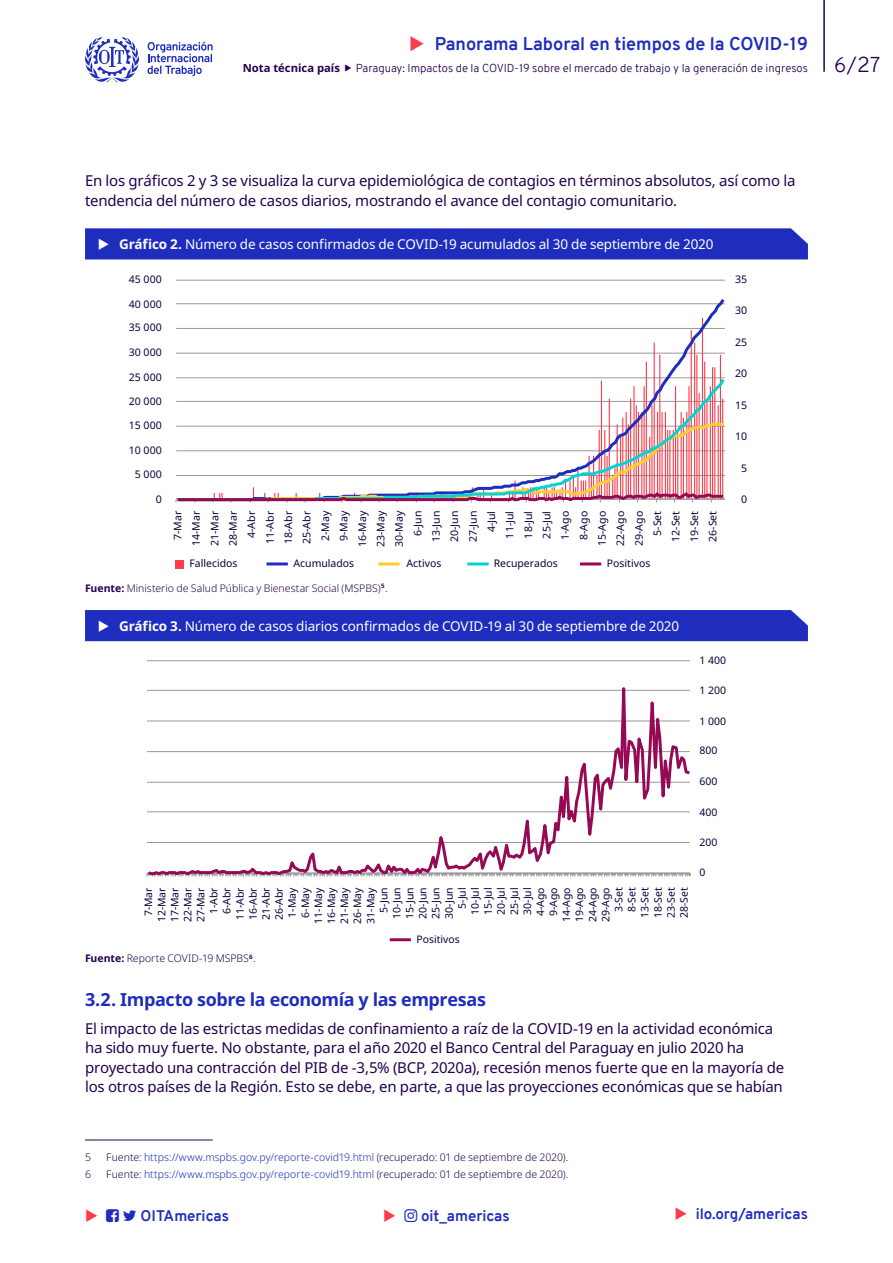
<style>
.page{position:relative;width:893px;height:1263px;background:#fff}
.page>*{position:absolute;margin:0;border:0;box-sizing:border-box;transform-origin:0 0}
.t1{font:300 21px "Overpass";color:#230050}
.t2{font:700 18px "Noto Sans";letter-spacing:-.025em;color:#1e2dbe}
.t3{font:700 18px "Overpass";color:#1e2dbe}
.t4{font:15px/19.5px "Noto Sans";letter-spacing:-.015em;color:#230050}
.t5{font:700 15px "Overpass";color:#1e2dbe}
.t6{font:13.5px "Noto Sans";letter-spacing:-.01em;color:#fff}
.t7{font:300 11.25px "Overpass";color:#230050}
.t8{font:700 11.25px "Noto Sans";color:#230050}
.t9{font:10.5px/18.5px "Noto Sans";color:#09023c;text-align:right}
.t10{font:300 10.5px "Noto Sans";color:#1e2dbe}
.t11{font:300 10.5px "Noto Sans";color:#230050}
.t12{font:10.35px/13px "Noto Sans";color:#09023c;text-align:right}
.s1{font-weight:700}
.s2{color:#230050}
</style>
<div class="page">
<hr style="left:176px;top:280px;width:549px;height:1px;background:#999">
<svg style="left:176px;top:299px;width:549px;height:76px"></svg>
<svg style="left:176px;top:375px;width:549px;height:115px"></svg>
<img style="left:175px;top:490px;width:550px;height:13px">
<div style="left:175px;top:560px;width:9px;height:9px;background:#fa3c4b"></div>
<hr style="left:266px;top:562px;width:22px;height:3px;background:#1e2dbe">
<hr style="left:378px;top:562px;width:22px;height:3px;background:#ffcd2d">
<hr style="left:467px;top:562px;width:22px;height:3px;background:#05d2d2">
<hr style="left:580px;top:562px;width:21px;height:3px;background:#960a55">
<hr style="left:390px;top:938px;width:21px;height:3px;background:#960a55">
<svg style="left:145px;top:641px;width:548px;height:236px"></svg>
<hr style="left:85px;top:1139px;width:128px;height:1px;background:#230050">
<svg style="left:148px;top:42px;width:65px;height:34px"></svg>
<svg style="left:85px;top:37px;width:54px;height:45px"></svg>
<hr style="left:823px;top:0;width:2px;height:72px;background:#230050">
<div style="left:85px;top:228px;width:723px;height:31px;background:#1e2dbe"></div>
<div style="left:85px;top:610px;width:723px;height:31px;background:#1e2dbe"></div>
<p class="t3" style="left:435px;top:31px;width:375px">Panorama Laboral en tiempos de la COVID-19</p>
<p class="t8" style="left:243px;top:60px;width:99px">Nota técnica país</p>
<p class="t7" style="left:356px;top:60px;width:454px">Paraguay: Impactos de la COVID-19 sobre el mercado de trabajo y la generación de ingresos</p>
<h1 class="t1" style="left:834px;top:49px;width:48px">6/27</h1>
<p class="t4" style="left:85px;top:171px;width:712px">En los gráficos 2 y 3 se visualiza la curva epidemiológica de contagios en términos absolutos, así como la tendencia del número de casos diarios, mostrando el avance del contagio comunitario.</p>
<p class="t6" style="left:119px;top:235px;width:596px"><span class="s1">Gráfico 2.</span> Número de casos confirmados de COVID-19 acumulados al 30 de septiembre de 2020</p>
<p class="t9" style="left:129px;top:270px;width:34px">45 000</p>
<p class="t9" style="left:129px;top:295px;width:34px">40 000</p>
<p class="t9" style="left:129px;top:318px;width:34px">35 000</p>
<p class="t9" style="left:129px;top:343px;width:34px">30 000</p>
<p class="t9" style="left:129px;top:368px;width:34px">25 000</p>
<p class="t9" style="left:129px;top:392px;width:34px">20 000</p>
<p class="t9" style="left:129px;top:416px;width:34px">15 000</p>
<p class="t9" style="left:129px;top:441px;width:34px">10 000</p>
<p class="t9" style="left:135px;top:465px;width:28px">5 000</p>
<p class="t9" style="left:156px;top:490px;width:8px">0</p>
<p class="t9" style="left:169px;top:547px;width:38px;rotate:-90deg">7-Mar<br>14-Mar<br>21-Mar<br>28-Mar<br>4-Abr<br>11-Abr<br>18-Abr<br>25-Abr<br>2-May<br>9-May<br>16-May<br>23-May<br>30-May<br>6-Jun<br>13-Jun<br>20-Jun<br>27-Jun<br>4-Jul<br>11-Jul<br>18-Jul<br>25-Jul<br>1-Ago<br>8-Ago<br>15-Ago<br>22-Ago<br>29-Ago<br>5-Set<br>12-Set<br>19-Set<br>26-Set</p>
<p class="t9" style="left:190px;top:554px;width:50px">Fallecidos</p>
<p class="t9" style="left:293px;top:554px;width:62px">Acumulados</p>
<p class="t9" style="left:407px;top:554px;width:36px">Activos</p>
<p class="t9" style="left:494px;top:554px;width:66px">Recuperados</p>
<p class="t9" style="left:607px;top:554px;width:45px">Positivos</p>
<p class="t11" style="left:85px;top:580px;width:304px"><span class="s1">Fuente:</span> Ministerio de Salud Pública y Bienestar Social (MSPBS)<sup>5</sup>.</p>
<p class="t6" style="left:119px;top:616px;width:562px"><span class="s1">Gráfico 3.</span> Número de casos diarios confirmados de COVID-19 al 30 de septiembre de 2020</p>
<p class="t12" style="left:699px;top:653px;width:28px">1 400</p>
<p class="t12" style="left:699px;top:684px;width:28px">1 200</p>
<p class="t12" style="left:699px;top:715px;width:28px">1 000</p>
<p class="t12" style="left:699px;top:744px;width:19px">800</p>
<p class="t12" style="left:699px;top:775px;width:19px">600</p>
<p class="t12" style="left:699px;top:806px;width:19px">400</p>
<p class="t12" style="left:699px;top:836px;width:19px">200</p>
<p class="t12" style="left:699px;top:866px;width:7px">0</p>
<p class="t9" style="left:735px;top:270px;width:14px">35</p>
<p class="t9" style="left:735px;top:302px;width:14px">30</p>
<p class="t9" style="left:735px;top:333px;width:14px">25</p>
<p class="t9" style="left:735px;top:364px;width:14px">20</p>
<p class="t9" style="left:735px;top:396px;width:14px">15</p>
<p class="t9" style="left:735px;top:427px;width:14px">10</p>
<p class="t9" style="left:741px;top:459px;width:8px">5</p>
<p class="t9" style="left:741px;top:490px;width:8px">0</p>
<p class="t12" style="left:142px;top:923px;width:38px;rotate:-90deg">7-Mar<br>12-Mar<br>17-Mar<br>22-Mar<br>27-Mar<br>1-Abr<br>6-Abr<br>11-Abr<br>16-Abr<br>21-Abr<br>26-Abr<br>1-May<br>6-May<br>11-May<br>16-May<br>21-May<br>26-May<br>31-May<br>5-Jun<br>10-Jun<br>15-Jun<br>20-Jun<br>25-Jun<br>30-Jun<br>5-Jul<br>10-Jul<br>15-Jul<br>20-Jul<br>25-Jul<br>30-Jul<br>4-Ago<br>9-Ago<br>14-Ago<br>19-Ago<br>24-Ago<br>29-Ago<br>3-Set<br>8-Set<br>13-Set<br>18-Set<br>23-Set<br>28-Set</p>
<p class="t11" style="left:85px;top:951px;width:172px"><span class="s1">Fuente:</span> Reporte COVID-19 MSPBS<sup>6</sup>.</p>
<p class="t2" style="left:85px;top:986px;width:402px">3.2. Impacto sobre la economía y las empresas</p>
<p class="t4" style="left:85px;top:1019px;width:701px">El impacto de las estrictas medidas de confinamiento a raíz de la COVID-19 en la actividad económica ha sido muy fuerte. No obstante, para el año 2020 el Banco Central del Paraguay en julio 2020 ha proyectado una contracción del PIB de -3,5% (BCP, 2020a), recesión menos fuerte que en la mayoría de los otros países de la Región. Esto se debe, en parte, a que las proyecciones económicas que se habían</p>
<p class="t12" style="left:417px;top:933px;width:45px">Positivos</p>
<p class="t11" style="left:85px;top:1150px;width:7px">5</p>
<p class="t10" style="left:106px;top:1150px;width:463px"><span class="s2">Fuente:</span> https://www.mspbs.gov.py/reporte-covid19.html <span class="s2">(recuperado: 01 de septiembre de 2020).</span></p>
<p class="t11" style="left:85px;top:1167px;width:7px">6</p>
<p class="t10" style="left:106px;top:1167px;width:463px"><span class="s2">Fuente:</span> https://www.mspbs.gov.py/reporte-covid19.html <span class="s2">(recuperado: 01 de septiembre de 2020).</span></p>
<p class="t5" style="left:141px;top:1204px;width:90px">OITAmericas</p>
<p class="t5" style="left:696px;top:1203px;width:114px">ilo.org/americas</p>
<p class="t5" style="left:421px;top:1204px;width:90px">oit_americas</p>
</div>
